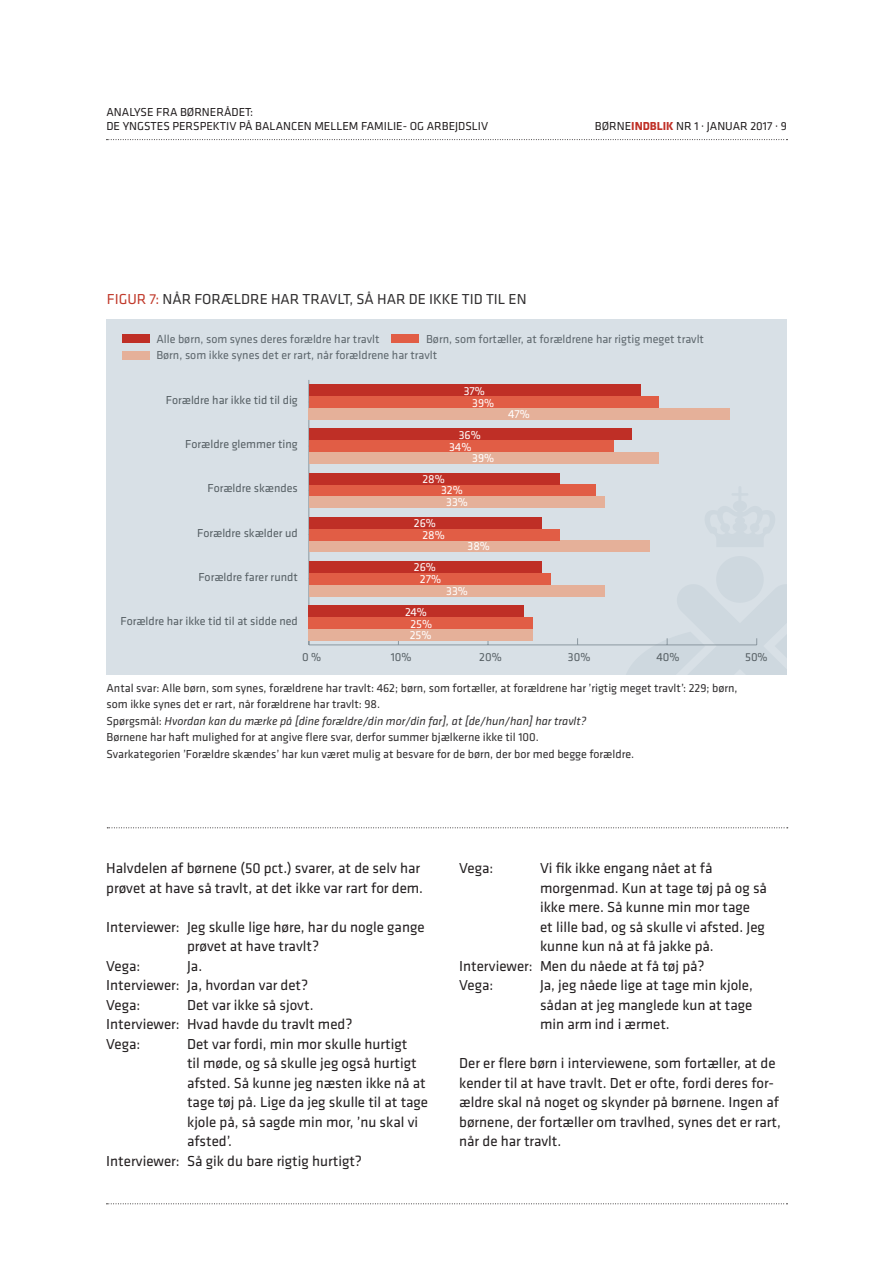
<style>
.page{position:relative;width:893px;height:1263px;background:#fff}
.page>*{position:absolute;margin:0;border:0;box-sizing:border-box;transform-origin:0 0}
.BR_Klavika_10_13_int{font:15px/19.5px "Klavika";color:#231f20}
.BR_Klavika_10_13{font:15px/19.5px "Klavika";color:#231f20}
.TABEL_RU{font:15px "Klavika";color:#312f30}
.TABEL_BR{font:12px/16.5px "Klavika";color:#312f30}
.t1{font:12px "Klavika";color:#576065}
.TABEL_BR-2{font:12px "Klavika";color:#5e676d}
.t2{font:12px/14.4px "Klavika";color:#231f20}
.TABEL_BR-3{font:12px "Klavika";color:#fff}
.s1{color:#c13a2b}
.s2{font-weight:700;color:#bf2f26}
.s3{font-style:italic}
</style>
<div class="page">
<svg style="left:106px;top:139px;width:681px;height:1px"></svg>
<svg style="left:106px;top:1203px;width:681px;height:1px"></svg>
<div style="left:107px;top:319px;width:680px;height:355px;background:#d8e0e6"></div>
<img style="left:608px;top:540px;width:150px;height:106px">
<svg style="left:107px;top:827px;width:681px;height:1px"></svg>
<hr style="left:309px;top:644px;width:448px;height:1px;background:#8b98a0">
<hr style="left:308px;top:380px;width:1px;height:265px;background:#8b98a0">
<div style="left:309px;top:408px;width:421px;height:12px;background:#e5b099"></div>
<div style="left:309px;top:452px;width:349px;height:12px;background:#e5b099"></div>
<div style="left:309px;top:496px;width:295px;height:12px;background:#e5b099"></div>
<div style="left:309px;top:540px;width:340px;height:12px;background:#e5b099"></div>
<div style="left:309px;top:585px;width:295px;height:11px;background:#e5b099"></div>
<div style="left:309px;top:629px;width:224px;height:12px;background:#e5b099"></div>
<div style="left:309px;top:396px;width:349px;height:12px;background:#e15d45"></div>
<div style="left:309px;top:440px;width:304px;height:12px;background:#e15d45"></div>
<div style="left:309px;top:484px;width:286px;height:12px;background:#e15d45"></div>
<div style="left:309px;top:529px;width:251px;height:11px;background:#e15d45"></div>
<div style="left:309px;top:573px;width:242px;height:12px;background:#e15d45"></div>
<div style="left:309px;top:617px;width:224px;height:12px;background:#e15d45"></div>
<div style="left:309px;top:384px;width:331px;height:12px;background:#bf2f26"></div>
<div style="left:309px;top:428px;width:322px;height:12px;background:#bf2f26"></div>
<div style="left:309px;top:473px;width:251px;height:11px;background:#bf2f26"></div>
<div style="left:309px;top:517px;width:233px;height:12px;background:#bf2f26"></div>
<div style="left:309px;top:561px;width:233px;height:12px;background:#bf2f26"></div>
<div style="left:309px;top:605px;width:215px;height:12px;background:#bf2f26"></div>
<div style="left:122px;top:334px;width:28px;height:8px;background:#bf2f26"></div>
<div style="left:122px;top:351px;width:28px;height:8px;background:#e5b099"></div>
<div style="left:392px;top:334px;width:27px;height:8px;background:#e15d45"></div>
<p class="t2" style="left:106px;top:105px;width:383px">ANALYSE FRA BØRNERÅDET:<br>DE YNGSTES PERSPEKTIV PÅ BALANCEN MELLEM FAMILIE- OG ARBEJDSLIV</p>
<p class="TABEL_RU" style="left:107px;top:291px;width:421px"><span class="s1">FIGUR 7:</span> NÅR FORÆLDRE HAR TRAVLT, SÅ HAR DE IKKE TID TIL EN</p>
<p class="t2" style="left:595px;top:119px;width:193px">BØRNE<span class="s2">INDBLIK</span> NR 1 · JANUAR 2017 · 9</p>
<p class="TABEL_BR-2" style="left:156px;top:332px;width:225px">Alle børn, som synes deres forældre har travlt</p>
<p class="TABEL_BR-2" style="left:426px;top:332px;width:279px">Børn, som fortæller, at forældrene har rigtig meget travlt</p>
<p class="TABEL_BR-2" style="left:156px;top:348px;width:282px">Børn, som ikke synes det er rart, når forældrene har travlt</p>
<p class="t1" style="left:166px;top:393px;width:133px">Forældre har ikke tid til dig</p>
<p class="t1" style="left:185px;top:438px;width:114px">Forældre glemmer ting</p>
<p class="t1" style="left:207px;top:482px;width:92px">Forældre skændes</p>
<p class="t1" style="left:197px;top:526px;width:102px">Forældre skælder ud</p>
<p class="t1" style="left:198px;top:570px;width:101px">Forældre farer rundt</p>
<p class="t1" style="left:120px;top:615px;width:179px">Forældre har ikke tid til at sidde ned</p>
<p class="TABEL_BR-3" style="left:464px;top:384px;width:23px">37%</p>
<p class="TABEL_BR-3" style="left:459px;top:429px;width:24px">36%</p>
<p class="TABEL_BR-3" style="left:472px;top:396px;width:24px">39%</p>
<p class="TABEL_BR-3" style="left:449px;top:441px;width:24px">34%</p>
<p class="TABEL_BR-3" style="left:441px;top:484px;width:23px">32%</p>
<p class="TABEL_BR-3" style="left:422px;top:528px;width:24px">28%</p>
<p class="TABEL_BR-3" style="left:420px;top:573px;width:23px">27%</p>
<p class="TABEL_BR-3" style="left:410px;top:617px;width:23px">25%</p>
<p class="TABEL_BR-3" style="left:472px;top:452px;width:24px">39%</p>
<p class="TABEL_BR-3" style="left:422px;top:472px;width:24px">28%</p>
<p class="TABEL_BR-3" style="left:414px;top:516px;width:24px">26%</p>
<p class="TABEL_BR-3" style="left:414px;top:561px;width:24px">26%</p>
<p class="TABEL_BR-3" style="left:405px;top:605px;width:23px">24%</p>
<p class="TABEL_BR-3" style="left:446px;top:495px;width:23px">33%</p>
<p class="TABEL_BR-3" style="left:468px;top:540px;width:24px">38%</p>
<p class="TABEL_BR-3" style="left:446px;top:584px;width:23px">33%</p>
<p class="TABEL_BR-3" style="left:410px;top:629px;width:23px">25%</p>
<p class="TABEL_BR-3" style="left:508px;top:407px;width:23px">47%</p>
<p class="t1" style="left:302px;top:651px;width:21px">0 %</p>
<p class="t1" style="left:391px;top:651px;width:22px">10%</p>
<p class="t1" style="left:479px;top:651px;width:24px">20%</p>
<p class="t1" style="left:568px;top:651px;width:24px">30%</p>
<p class="t1" style="left:656px;top:651px;width:25px">40%</p>
<p class="t1" style="left:745px;top:651px;width:24px">50%</p>
<p class="TABEL_BR" style="left:106px;top:679px;width:633px">Antal svar: Alle børn, som synes, forældrene har travlt: 462; børn, som fortæller, at forældrene har ’rigtig meget travlt’: 229; børn,</p>
<p class="TABEL_BR" style="left:106px;top:696px;width:275px">som ikke synes det er rart, når forældrene har travlt: 98.</p>
<p class="TABEL_BR" style="left:106px;top:712px;width:482px">Spørgsmål: <span class="s3">Hvordan kan du mærke på [dine forældre/din mor/din far], at [de/hun/han] har travlt?<br></span>Børnene har haft mulighed for at angive flere svar, derfor summer bjælkerne ikke til 100.</p>
<p class="TABEL_BR" style="left:106px;top:745px;width:529px">Svarkategorien ’Forældre skændes’ har kun været mulig at besvare for de børn, der bor med begge forældre.</p>
<p class="BR_Klavika_10_13" style="left:106px;top:859px;width:318px">Halvdelen af børnene (50 pct.) svarer, at de selv har prøvet at have så travlt, at det ikke var rart for dem.</p>
<p class="BR_Klavika_10_13_int" style="left:187px;top:917px;width:239px;text-indent:-81px">Interviewer: Jeg skulle lige høre, har du nogle gange prøvet at have travlt?</p>
<p class="BR_Klavika_10_13_int" style="left:106px;top:956px;width:36px">Vega:</p>
<p class="BR_Klavika_10_13_int" style="left:187px;top:956px;width:17px">Ja.</p>
<p class="BR_Klavika_10_13_int" style="left:106px;top:976px;width:204px">Interviewer: Ja, hvordan var det?</p>
<p class="BR_Klavika_10_13_int" style="left:106px;top:995px;width:36px">Vega:</p>
<p class="BR_Klavika_10_13_int" style="left:187px;top:995px;width:128px">Det var ikke så sjovt.</p>
<p class="BR_Klavika_10_13_int" style="left:106px;top:1015px;width:248px">Interviewer: Hvad havde du travlt med?</p>
<p class="BR_Klavika_10_13_int" style="left:106px;top:1034px;width:36px">Vega:</p>
<p class="BR_Klavika_10_13_int" style="left:187px;top:1034px;width:243px">Det var fordi, min mor skulle hurtigt<br>til møde, og så skulle jeg også hurtigt afsted. Så kunne jeg næsten ikke nå at tage tøj på. Lige da jeg skulle til at tage kjole på, så sagde min mor, ’nu skal vi afsted’.</p>
<p class="BR_Klavika_10_13_int" style="left:106px;top:1151px;width:257px">Interviewer: Så gik du bare rigtig hurtigt?</p>
<p class="BR_Klavika_10_13_int" style="left:459px;top:859px;width:36px">Vega:</p>
<p class="BR_Klavika_10_13_int" style="left:540px;top:859px;width:228px">Vi fik ikke engang nået at få morgenmad. Kun at tage tøj på og så ikke mere. Så kunne min mor tage<br>et lille bad, og så skulle vi afsted. Jeg kunne kun nå at få jakke på.</p>
<p class="BR_Klavika_10_13_int" style="left:459px;top:956px;width:247px">Interviewer: Men du nåede at få tøj på?</p>
<p class="BR_Klavika_10_13_int" style="left:459px;top:976px;width:36px">Vega:</p>
<p class="BR_Klavika_10_13_int" style="left:540px;top:976px;width:214px;text-align:justify">Ja, jeg nåede lige at tage min kjole, sådan at jeg manglede kun at tage min arm ind i ærmet.</p>
<p class="BR_Klavika_10_13" style="left:459px;top:1054px;width:323px">Der er flere børn i interviewene, som fortæller, at de kender til at have travlt. Det er ofte, fordi deres for&shy;ældre skal nå noget og skynder på børnene. Ingen af børnene, der fortæller om travlhed, synes det er rart, når de har travlt.</p>
</div>
